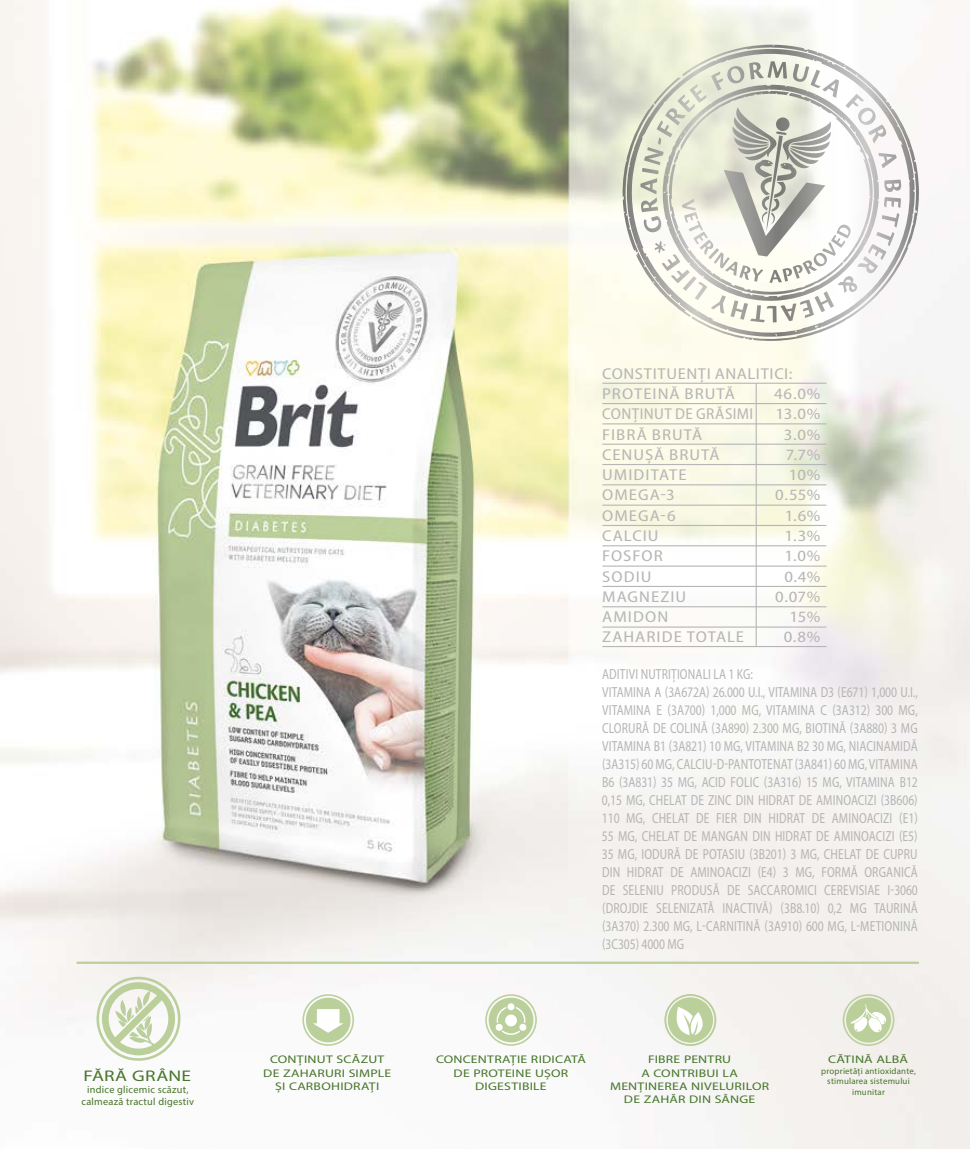
<style>
.page{position:relative;width:970px;height:1149px;background:#fff}
.page>*{position:absolute;margin:0;border:0;box-sizing:border-box;transform-origin:0 0}
.t1{font:semi-condensed 15.75px/20.2px "Myriad Pro";letter-spacing:.05em;color:#b6b6b6;scale:1.15 1}
.t2{font:semi-condensed 15.75px "Myriad Pro";letter-spacing:.025em;color:#b6b6b6;scale:1.05 1}
.t3{font:15.53px "Myriad Pro";letter-spacing:.015em;color:#47752a;scale:1.26 1}
.t4{font:semi-condensed 14.62px/18px "Myriad Pro";letter-spacing:.01em;color:#b6b6b6;scale:.86 1}
.t5{font:11.03px/13.3px "Myriad Pro";letter-spacing:.015em;color:#47752a;text-align:center;scale:1.24 1}
.t6{font:11.03px "Myriad Pro";letter-spacing:.015em;color:#47752a;scale:1.26 1}
.t7{font:10.35px/12.4px "Myriad Pro";letter-spacing:.025em;color:#47752a;text-align:center}
.t8{font:8.78px/10.6px "Myriad Pro";letter-spacing:.025em;color:#47752a;text-align:center}
</style>
<div class="page">
<img style="left:0;top:0;width:969px;height:1148px">
<svg style="left:682px;top:45px;width:236px;height:296px"></svg>
<hr style="left:77px;top:961px;width:841px;height:2px;background:#bbcf9b">
<hr style="left:602px;top:382px;width:224px;height:1px;background:#b6b6b6">
<hr style="left:602px;top:403px;width:224px;height:1px;background:#b6b6b6">
<hr style="left:602px;top:423px;width:224px;height:1px;background:#b6b6b6">
<hr style="left:602px;top:443px;width:224px;height:1px;background:#b6b6b6">
<hr style="left:602px;top:464px;width:224px;height:1px;background:#b6b6b6">
<hr style="left:602px;top:484px;width:224px;height:1px;background:#b6b6b6">
<hr style="left:602px;top:504px;width:224px;height:1px;background:#b6b6b6">
<hr style="left:602px;top:524px;width:224px;height:2px;background:#b6b6b6">
<hr style="left:602px;top:545px;width:224px;height:1px;background:#b6b6b6">
<hr style="left:602px;top:565px;width:224px;height:1px;background:#b6b6b6">
<hr style="left:602px;top:585px;width:224px;height:2px;background:#b6b6b6">
<hr style="left:602px;top:606px;width:224px;height:1px;background:#b6b6b6">
<hr style="left:602px;top:626px;width:224px;height:1px;background:#b6b6b6">
<hr style="left:602px;top:645px;width:224px;height:2px;background:#b6b6b6">
<hr style="left:755px;top:383px;width:1px;height:262px;background:#b6b6b6">
<div style="left:842px;top:993px;width:52px;height:52px;border:2px solid #bbcf9b;border-radius:50%"></div>
<div style="left:846px;top:997px;width:45px;height:45px;background:#bbcf9b;border-radius:50%"></div>
<svg style="left:849px;top:1003px;width:39px;height:33px"></svg>
<div style="left:96px;top:976px;width:84px;height:84px;border:3px solid #bbcf9b;border-radius:50%"></div>
<svg style="left:102px;top:981px;width:73px;height:73px"></svg>
<div style="left:488px;top:997px;width:45px;height:45px;background:#bbcf9b;border-radius:50%"></div>
<div style="left:485px;top:993px;width:52px;height:52px;border:2px solid #bbcf9b;border-radius:50%"></div>
<svg style="left:507px;top:1002px;width:7px;height:7px"></svg>
<svg style="left:495px;top:1006px;width:32px;height:28px"></svg>
<div style="left:306px;top:997px;width:44px;height:45px;background:#bbcf9b;border-radius:50%"></div>
<div style="left:302px;top:993px;width:52px;height:52px;border:2px solid #bbcf9b;border-radius:50%"></div>
<svg style="left:313px;top:1009px;width:30px;height:23px"></svg>
<div style="left:664px;top:993px;width:52px;height:52px;border:2px solid #bbcf9b;border-radius:50%"></div>
<div style="left:668px;top:997px;width:44px;height:45px;background:#bbcf9b;border-radius:50%"></div>
<svg style="left:672px;top:1004px;width:38px;height:31px"></svg>
<p class="t3" style="left:83px;top:1065px;width:87px">FĂRĂ GRÂNE</p>
<p class="t7" style="left:81px;top:1082px;width:114px">indice glicemic scăzut, calmează tractul digestiv</p>
<p class="t1" style="left:602px;top:363px;width:167px">CONSTITUENȚI ANALITICI:<br>PROTEINĂ BRUTĂ</p>
<p class="t1" style="left:774px;top:383px;width:42px">46.0%</p>
<p class="t2" style="left:602px;top:404px;width:145px">CONȚINUT DE GRĂSIMI</p>
<p class="t1" style="left:775px;top:403px;width:40px">13.0%</p>
<p class="t1" style="left:602px;top:424px;width:89px">FIBRĂ BRUTĂ</p>
<p class="t1" style="left:783px;top:424px;width:33px">3.0%</p>
<p class="t1" style="left:602px;top:444px;width:104px">CENUȘĂ BRUTĂ</p>
<p class="t1" style="left:785px;top:444px;width:32px">7.7%</p>
<p class="t1" style="left:602px;top:464px;width:75px">UMIDITATE</p>
<p class="t1" style="left:788px;top:464px;width:29px">10%</p>
<p class="t1" style="left:602px;top:484px;width:65px">OMEGA-3</p>
<p class="t1" style="left:775px;top:484px;width:41px">0.55%</p>
<p class="t1" style="left:602px;top:505px;width:65px">OMEGA-6</p>
<p class="t1" style="left:784px;top:505px;width:32px">1.6%</p>
<p class="t1" style="left:602px;top:525px;width:51px">CALCIU</p>
<p class="t1" style="left:784px;top:525px;width:33px">1.3%</p>
<p class="t1" style="left:602px;top:545px;width:54px">FOSFOR</p>
<p class="t1" style="left:784px;top:545px;width:33px">1.0%</p>
<p class="t1" style="left:602px;top:565px;width:44px">SODIU</p>
<p class="t1" style="left:784px;top:565px;width:33px">0.4%</p>
<p class="t1" style="left:602px;top:586px;width:75px">MAGNEZIU</p>
<p class="t1" style="left:775px;top:586px;width:41px">0.07%</p>
<p class="t1" style="left:602px;top:606px;width:59px">AMIDON</p>
<p class="t1" style="left:789px;top:606px;width:28px">15%</p>
<p class="t1" style="left:602px;top:626px;width:125px">ZAHARIDE TOTALE</p>
<p class="t1" style="left:783px;top:626px;width:33px">0.8%</p>
<p class="t4" style="left:602px;top:664px;width:369px">ADITIVI NUTRIȚIONALI LA 1 KG:<br>VITAMINA A (3A672A) 26.000 U.I., VITAMINA D3 (E671) 1,000 U.I., VITAMINA E (3A700) 1,000 MG, VITAMINA C (3A312) 300 MG, CLORURĂ DE COLINĂ (3A890) 2.300 MG, BIOTINĂ (3A880) 3 MG VITAMINA B1 (3A821) 10 MG, VITAMINA B2 30 MG, NIACINAMIDĂ (3A315) 60 MG, CALCIU-D-PANTOTENAT (3A841) 60 MG, VITAMINA B6 (3A831) 35 MG, ACID FOLIC (3A316) 15 MG, VITAMINA B12<br>0,15 MG, CHELAT DE ZINC DIN HIDRAT DE AMINOACIZI (3B606)<br>110 MG, CHELAT DE FIER DIN HIDRAT DE AMINOACIZI (E1)<br>55 MG, CHELAT DE MANGAN DIN HIDRAT DE AMINOACIZI (E5)<br>35 MG, IODURĂ DE POTASIU (3B201) 3 MG, CHELAT DE CUPRU DIN HIDRAT DE AMINOACIZI (E4) 3 MG, FORMĂ ORGANICĂ DE SELENIU PRODUSĂ DE SACCAROMICI CEREVISIAE I-3060 (DROJDIE SELENIZATĂ INACTIVĂ) (3B8.10) 0,2 MG TAURINĂ (3A370) 2.300 MG, L-CARNITINĂ (3A910) 600 MG, L-METIONINĂ (3C305) 4000 MG</p>
<p class="t5" style="left:263px;top:1052px;width:105px">CONȚINUT SCĂZUT<br>DE ZAHARURI SIMPLE<br>ȘI CARBOHIDRAȚI</p>
<p class="t5" style="left:610px;top:1052px;width:130px">FIBRE PENTRU<br>A CONTRIBUI LA<br>MENȚINEREA NIVELURILOR<br>DE ZAHĂR DIN SÂNGE</p>
<p class="t6" style="left:828px;top:1052px;width:65px">CĂTINĂ ALBĂ</p>
<p class="t5" style="left:436px;top:1052px;width:122px">CONCENTRAȚIE RIDICATĂ<br>DE PROTEINE UȘOR<br>DIGESTIBILE</p>
<p class="t8" style="left:821px;top:1064px;width:96px">proprietăți antioxidante, stimularea sistemului imunitar</p>
</div>
